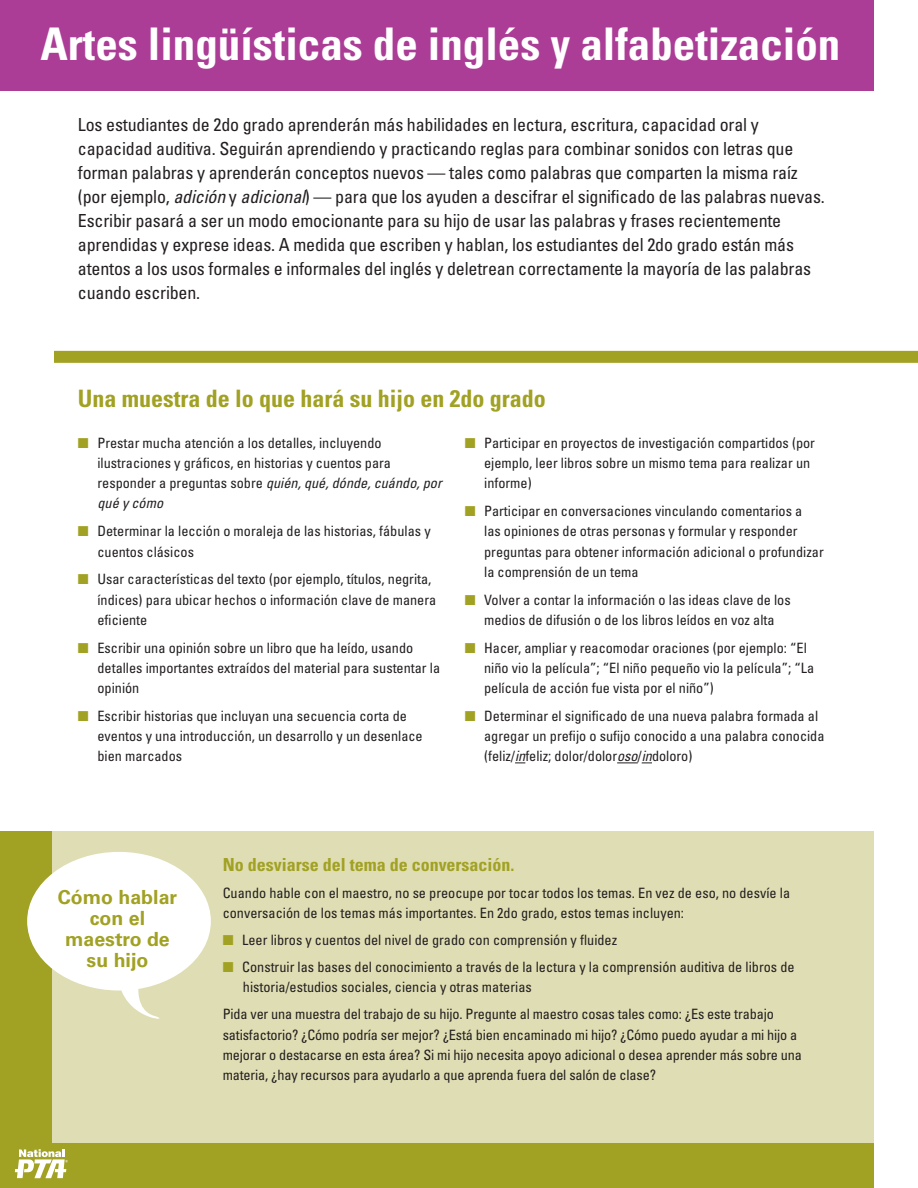
<style>
.page{position:relative;width:918px;height:1188px;background:#fff}
.page>*{position:absolute;margin:0;border:0;box-sizing:border-box;transform-origin:0 0}
.t1{font:700 condensed 45px "Univers LT Std";color:#fff}
.t2{font:700 condensed 24px "Univers LT Std";color:#a1a123}
.t3{font:700 19.5px/21px "Univers LT Std";color:#a1a123;text-align:center}
.t4{font:condensed 18px/24px "Univers LT Std";letter-spacing:-.01em;color:#231f20}
.t5{font:700 condensed 18px "Univers LT Std";color:#a1a123}
.t6{font:condensed 14.25px/20.2px "Univers LT Std";color:#231f20}
.s1{font-style:italic}
.s2{color:#a1a123}
</style>
<div class="page">
<div style="left:0;top:832px;width:874px;height:356px;background:#dfddb3"></div>
<div style="left:0;top:832px;width:52px;height:356px;background:#a1a123"></div>
<div style="left:49px;top:1143px;width:825px;height:45px;background:#a1a123"></div>
<div style="left:0;top:0;width:874px;height:90px;background:#ac3d96"></div>
<svg style="left:617px;top:763px;width:35px;height:1px"></svg>
<div style="left:54px;top:351px;width:864px;height:12px;background:#a1a123"></div>
<div style="left:27px;top:852px;width:184px;height:139px;background:#fff;border-radius:50%"></div>
<svg style="left:120px;top:985px;width:40px;height:34px"></svg>
<svg style="left:14px;top:1149px;width:54px;height:30px"></svg>
<p class="t1" style="left:40px;top:16px;width:801px">Artes lingüísticas de inglés y alfabetización</p>
<p class="t4" style="left:78px;top:112px;width:748px">Los estudiantes de 2do grado aprenderán más habilidades en lectura, escritura, capacidad oral y capacidad auditiva. Seguirán aprendiendo y practicando reglas para combinar sonidos con letras que forman palabras y aprenderán conceptos nuevos — tales como palabras que comparten la misma raíz (por ejemplo, <span class="s1">adición</span> y <span class="s1">adicional</span>) — para que los ayuden a descifrar el significado de las palabras nuevas.<br>Escribir pasará a ser un modo emocionante para su hijo de usar las palabras y frases recientemente aprendidas y exprese ideas. A medida que escriben y hablan, los estudiantes del 2do grado están más atentos a los usos formales e informales del inglés y deletrean correctamente la mayoría de las palabras cuando escriben.</p>
<p class="t2" style="left:78px;top:384px;width:469px">Una muestra de lo que hará su hijo en 2do grado</p>
<p class="t6" style="left:97px;top:432px;width:346px;text-indent:-20px"><span class="s2">■</span> Prestar mucha atención a los detalles, incluyendo ilustraciones y gráficos, en historias y cuentos para responder a preguntas sobre <span class="s1">quién, qué, dónde, cuándo, por qué y cómo</span></p>
<p class="t6" style="left:97px;top:521px;width:335px;text-indent:-20px"><span class="s2">■</span> Determinar la lección o moraleja de las historias, fábulas y cuentos clásicos</p>
<p class="t6" style="left:97px;top:569px;width:340px;text-indent:-20px"><span class="s2">■</span> Usar características del texto (por ejemplo, títulos, negrita, índices) para ubicar hechos o información clave de manera eficiente</p>
<p class="t6" style="left:97px;top:637px;width:344px;text-indent:-20px"><span class="s2">■</span> Escribir una opinión sobre un libro que ha leído, usando detalles importantes extraídos del material para sustentar la opinión</p>
<p class="t6" style="left:97px;top:706px;width:327px;text-indent:-20px"><span class="s2">■</span> Escribir historias que incluyan una secuencia corta de eventos y una introducción, un desarrollo y un desenlace bien marcados</p>
<p class="t6" style="left:484px;top:432px;width:332px;text-indent:-20px"><span class="s2">■</span> Participar en proyectos de investigación compartidos (por ejemplo, leer libros sobre un mismo tema para realizar un informe)</p>
<p class="t6" style="left:484px;top:501px;width:341px;text-indent:-20px"><span class="s2">■</span> Participar en conversaciones vinculando comentarios a<br>las opiniones de otras personas y formular y responder preguntas para obtener información adicional o profundizar la comprensión de un tema</p>
<p class="t6" style="left:465px;top:589px;width:328px;text-align:center"><span class="s2">■</span> Volver a contar la información o las ideas clave de los medios de difusión o de los libros leídos en voz alta</p>
<p class="t6" style="left:484px;top:637px;width:332px;text-indent:-20px"><span class="s2">■</span> Hacer, ampliar y reacomodar oraciones (por ejemplo: “El niño vio la película”; “El niño pequeño vio la película”; “La película de acción fue vista por el niño”)</p>
<p class="t6" style="left:484px;top:706px;width:342px;text-indent:-20px"><span class="s2">■</span> Determinar el significado de una nueva palabra formada al agregar un prefijo o sufijo conocido a una palabra conocida (feliz/<span class="s1">in</span>feliz; dolor/dolor<span class="s1">oso</span>/<span class="s1">in</span>doloro)</p>
<p class="t3" style="left:58px;top:887px;width:121px">Cómo hablar con el maestro de su hijo</p>
<p class="t5" style="left:223px;top:853px;width:293px">No desviarse del tema de conversación.</p>
<p class="t6" style="left:223px;top:883px;width:569px">Cuando hable con el maestro, no se preocupe por tocar todos los temas. En vez de eso, no desvíe la conversación de los temas más importantes. En 2do grado, estos temas incluyen:</p>
<p class="t6" style="left:223px;top:930px;width:396px"><span class="s2">■</span> Leer libros y cuentos del nivel de grado con comprensión y fluidez</p>
<p class="t6" style="left:243px;top:957px;width:553px;text-indent:-20px"><span class="s2">■</span> Construir las bases del conocimiento a través de la lectura y la comprensión auditiva de libros de historia/estudios sociales, ciencia y otras materias</p>
<p class="t6" style="left:223px;top:1004px;width:581px">Pida ver una muestra del trabajo de su hijo. Pregunte al maestro cosas tales como: ¿Es este trabajo satisfactorio? ¿Cómo podría ser mejor? ¿Está bien encaminado mi hijo? ¿Cómo puedo ayudar a mi hijo a mejorar o destacarse en esta área? Si mi hijo necesita apoyo adicional o desea aprender más sobre una materia, ¿hay recursos para ayudarlo a que aprenda fuera del salón de clase?</p>
</div>
